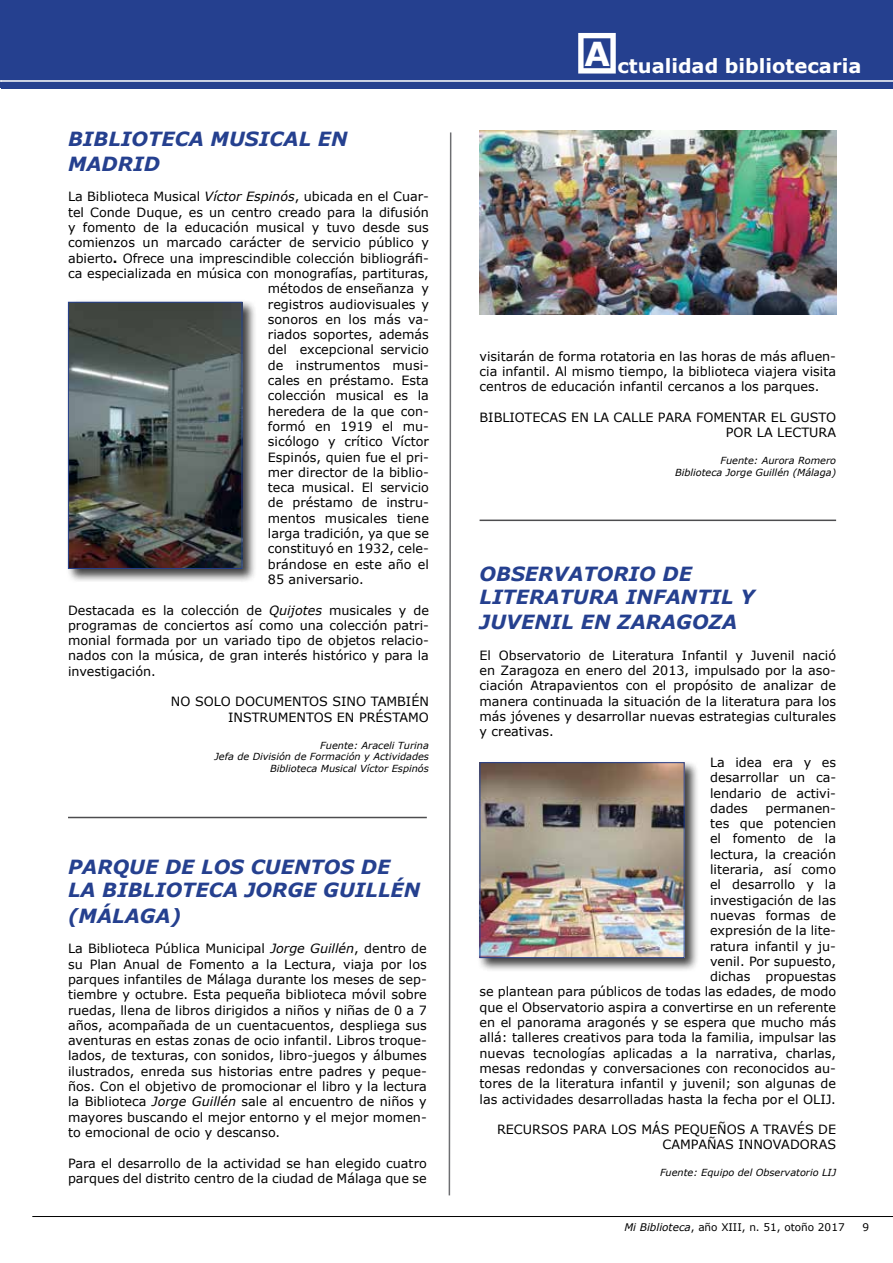
<style>
.page{position:relative;width:893px;height:1263px;background:#fff}
.page>*{position:absolute;margin:0;border:0;box-sizing:border-box;transform-origin:0 0}
.t1{font:italic 700 19.5px/23.4px "Verdana";color:#25408f}
.t2{font:700 19.5px "Verdana";color:#fff}
.t3{font:12.75px/15.3px "Verdana";color:#000;text-align:justify}
.t4{font:10.5px "Verdana";color:#000}
.t5{font:italic 9.75px/11.7px "Verdana";color:#000;text-align:right}
.s1{font-style:italic}
.s2{font-weight:700}
</style>
<div class="page">
<hr style="left:32px;top:1216px;width:861px;height:1px;background:#000">
<div style="left:1px;top:0;width:892px;height:89px;background:#25408f"></div>
<hr style="left:1px;top:80px;width:892px;height:2px;background:#fff">
<hr style="left:0;top:0;width:1px;height:88px;background:#25408f">
<svg style="left:578px;top:33px;width:38px;height:41px"></svg>
<svg style="left:448px;top:132px;width:4px;height:1064px"></svg>
<div style="left:66px;top:300px;width:190px;height:283px;background:#000;opacity:.75"></div>
<img style="left:70px;top:304px;width:170px;height:263px">
<div style="left:68px;top:302px;width:174px;height:267px;border:1px solid #25408f"></div>
<hr style="left:68px;top:817px;width:359px;height:1px;background:#4d4d4f">
<hr style="left:480px;top:520px;width:356px;height:1px;background:#4d4d4f">
<img style="left:480px;top:130px;width:356px;height:185px">
<div style="left:477px;top:760px;width:222px;height:212px;background:#000;opacity:.75"></div>
<img style="left:482px;top:764px;width:200px;height:192px">
<div style="left:480px;top:762px;width:204px;height:196px;border:1px solid #25408f"></div>
<h1 class="t1" style="left:68px;top:125px;width:281px;line-height:25.2px">BIBLIOTECA MUSICAL EN<br>MADRID</h1>
<p class="t3" style="left:68px;top:189px;width:362px">La Biblioteca Musical <span class="s1">Víctor Espinós</span>, ubicada en el Cuar-</p>
<p class="t3" style="left:68px;top:204px;width:362px">tel Conde Duque, es un centro creado para la difusión</p>
<p class="t3" style="left:68px;top:220px;width:362px">y fomento de la educación musical y tuvo desde sus</p>
<p class="t3" style="left:68px;top:235px;width:362px">comienzos un marcado carácter de servicio público y</p>
<p class="t3" style="left:68px;top:250px;width:362px">abierto<span class="s2">.</span> Ofrece una imprescindible colección bibliográfi-</p>
<p class="t3" style="left:68px;top:265px;width:362px">ca especializada en música con monografías, partituras,</p>
<p class="t3" style="left:268px;top:281px;width:163px">métodos de enseñanza y</p>
<p class="t3" style="left:268px;top:296px;width:163px">registros audiovisuales y</p>
<p class="t3" style="left:268px;top:311px;width:163px">sonoros en los más va-</p>
<p class="t3" style="left:268px;top:327px;width:163px">riados soportes, además</p>
<p class="t3" style="left:268px;top:342px;width:163px">del excepcional servicio</p>
<p class="t3" style="left:268px;top:357px;width:163px">de instrumentos musi-</p>
<p class="t3" style="left:268px;top:373px;width:163px">cales en préstamo. Esta</p>
<p class="t3" style="left:268px;top:388px;width:163px">colección musical es la</p>
<p class="t3" style="left:268px;top:403px;width:163px">heredera de la que con-</p>
<p class="t3" style="left:268px;top:418px;width:163px">formó en 1919 el mu-</p>
<p class="t3" style="left:268px;top:434px;width:163px">sicólogo y crítico Víctor</p>
<p class="t3" style="left:268px;top:449px;width:163px">Espinós, quien fue el pri-</p>
<p class="t3" style="left:268px;top:464px;width:163px">mer director de la biblio-</p>
<p class="t3" style="left:268px;top:480px;width:163px">teca musical. El servicio</p>
<p class="t3" style="left:268px;top:495px;width:163px">de préstamo de instru-</p>
<p class="t3" style="left:268px;top:510px;width:163px">mentos musicales tiene</p>
<p class="t3" style="left:268px;top:526px;width:163px">larga tradición, ya que se</p>
<p class="t3" style="left:268px;top:541px;width:163px">constituyó en 1932, cele-</p>
<p class="t3" style="left:268px;top:556px;width:163px">brándose en este año el</p>
<p class="t3" style="left:268px;top:571px;width:97px">85 aniversario.</p>
<p class="t3" style="left:68px;top:602px;width:362px">Destacada es la colección de <span class="s1">Quijotes</span> musicales y de programas de conciertos así como una colección patri&shy;monial formada por un variado tipo de objetos relacio&shy;nados con la música, de gran interés histórico y para la investigación.</p>
<p class="t3" style="left:171px;top:694px;width:259px;text-align:right">NO SOLO DOCUMENTOS SINO TAMBIÉN<br>INSTRUMENTOS EN PRÉSTAMO</p>
<p class="t5" style="left:214px;top:739px;width:216px">Fuente: Araceli Turina<br>Jefa de División de Formación y Actividades<br>Biblioteca Musical Víctor Espinós</p>
<h1 class="t1" style="left:68px;top:855px;width:354px">PARQUE DE LOS CUENTOS DE<br>LA BIBLIOTECA JORGE GUILLÉN</h1>
<h1 class="t1" style="left:68px;top:903px;width:115px">(MÁLAGA)</h1>
<p class="t3" style="left:68px;top:941px;width:360px">La Biblioteca Pública Municipal <span class="s1">Jorge Guillén</span>, dentro de su Plan Anual de Fomento a la Lectura, viaja por los parques infantiles de Málaga durante los meses de sep&shy;tiembre y octubre. Esta pequeña biblioteca móvil sobre ruedas, llena de libros dirigidos a niños y niñas de 0 a 7 años, acompañada de un cuentacuentos, despliega sus aventuras en estas zonas de ocio infantil. Libros troque&shy;lados, de texturas, con sonidos, libro-juegos y álbumes ilustrados, enreda sus historias entre padres y peque&shy;ños. Con el objetivo de promocionar el libro y la lectura la Biblioteca <span class="s1">Jorge Guillén</span> sale al encuentro de niños y mayores buscando el mejor entorno y el mejor momen&shy;to emocional de ocio y descanso.</p>
<p class="t3" style="left:68px;top:1155px;width:360px">Para el desarrollo de la actividad se han elegido cuatro parques del distrito centro de la ciudad de Málaga que se</p>
<h1 class="t2" style="left:584px;top:52px;width:279px"><sup>A</sup> ctualidad bibliotecaria</h1>
<p class="t3" style="left:480px;top:348px;width:358px">visitarán de forma rotatoria en las horas de más afluen&shy;cia infantil. Al mismo tiempo, la biblioteca viajera visita centros de educación infantil cercanos a los parques.</p>
<p class="t3" style="left:480px;top:409px;width:358px;text-align:right">BIBLIOTECAS EN LA CALLE PARA FOMENTAR EL GUSTO<br>POR LA LECTURA</p>
<p class="t5" style="left:675px;top:455px;width:163px">Fuente: Aurora Romero<br>Biblioteca Jorge Guillén (Málaga)</p>
<h1 class="t1" style="left:480px;top:561px;width:277px">OBSERVATORIO DE<br>LITERATURA INFANTIL Y</h1>
<h1 class="t1" style="left:480px;top:610px;width:259px">JUVENIL EN ZARAGOZA</h1>
<p class="t3" style="left:480px;top:647px;width:358px">El Observatorio de Literatura Infantil y Juvenil nació en Zaragoza en enero del 2013, impulsado por la aso&shy;ciación Atrapavientos con el propósito de analizar de manera continuada la situación de la literatura para los más jóvenes y desarrollar nuevas estrategias culturales y creativas.</p>
<p class="t3" style="left:710px;top:754px;width:128px">La idea era y es desarrollar un ca&shy;lendario de activi&shy;dades</p>
<p class="t3" style="left:480px;top:800px;width:358px;text-align:right">permanen-<br>tes que potencien<br>el fomento de la<br>lectura, la creación<br>literaria, así como<br>el desarrollo y la<br>investigación de las<br>nuevas formas de<br>expresión de la lite-<br>ratura infantil y ju-<br>venil. Por supuesto,<br>dichas propuestas<br>se plantean para públicos de todas las edades, de modo que el Observatorio aspira a convertirse en un referente en el panorama aragonés y se espera que mucho más allá: talleres creativos para toda la familia, impulsar las nuevas tecnologías aplicadas a la narrativa, charlas, mesas redondas y conversaciones con reconocidos au&shy;tores de la literatura infantil y juvenil; son algunas de las actividades desarrolladas hasta la fecha por el OLIJ.</p>
<p class="t3" style="left:497px;top:1122px;width:341px;text-align:right">RECURSOS PARA LOS MÁS PEQUEÑ OS A TRAVÉS DE<br>CAMPAÑAS INNOVADORAS</p>
<p class="t5" style="left:660px;top:1167px;width:178px">Fuente: Equipo del Observatorio LIJ</p>
<p class="t4" style="left:624px;top:1220px;width:222px"><span class="s1">Mi Biblioteca</span>, año XIII, n. 51, otoño 2017</p>
<p class="t4" style="left:863px;top:1220px;width:8px">9</p>
</div>
